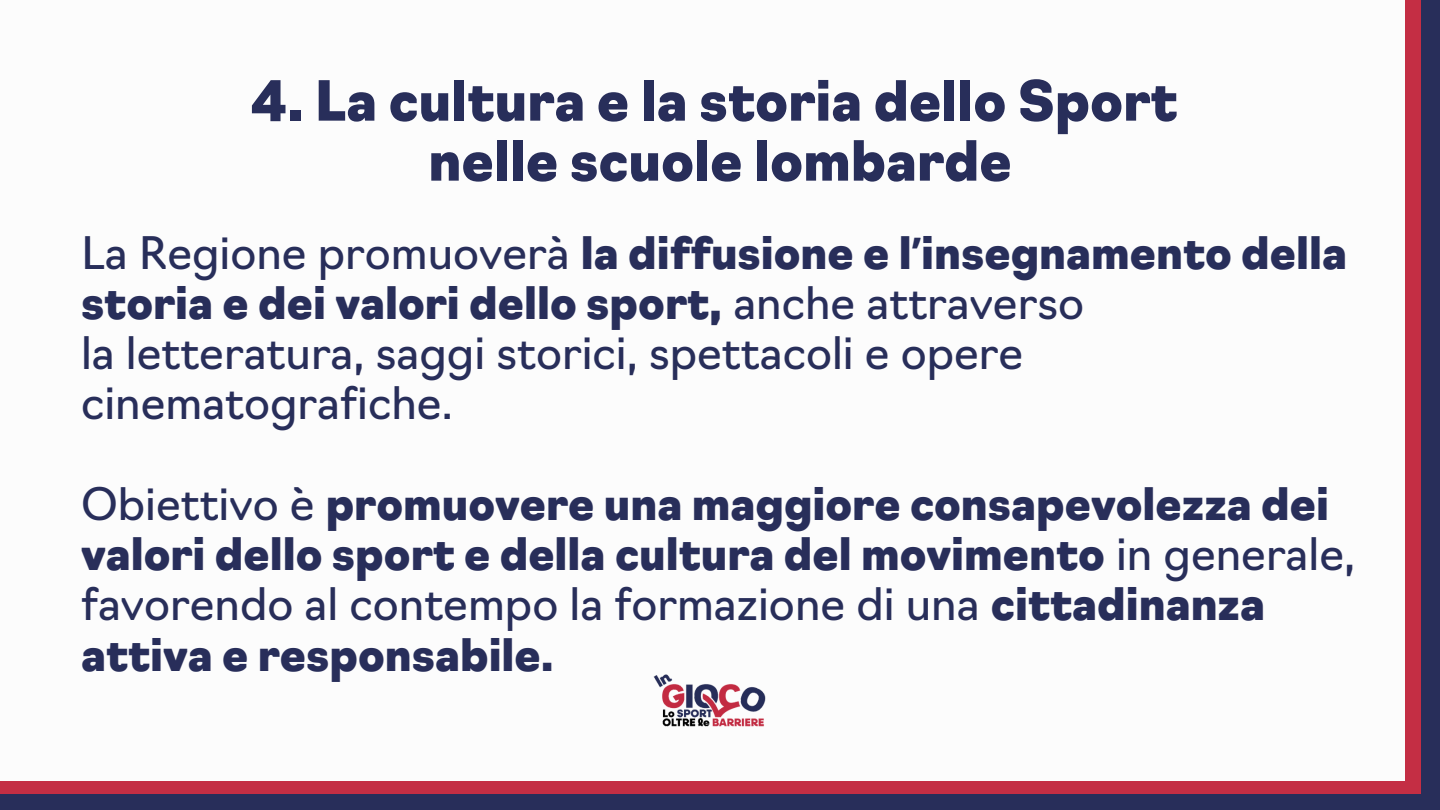
<style>
.page{position:relative;width:1440px;height:810px;background:#282e5a}
.page>*{position:absolute;margin:0;border:0;box-sizing:border-box;transform-origin:0 0}
.t1{font:900 54px/60px "Navigo";color:#282e5a;text-align:center}
.t2{font:900 43.8px/50.2px "Navigo";color:#282e5a}
.t3{font:43.8px/50.2px "Navigo";color:#282e5a}
.s1{font-weight:400}
.s2{font-family:"Noto Sans";font-weight:700}
</style>
<div class="page">
<div style="left:0;top:0;width:1421px;height:794px;background:#c42e44"></div>
<div style="left:0;top:0;width:1404px;height:780px;background:#fcfcfc"></div>
<img style="left:653px;top:674px;width:113px;height:53px">
<h1 class="t1" style="left:251px;top:77px;width:928px">4. La cultura e la storia dello Sport nelle scuole lombarde</h1>
<p class="t2" style="left:81px;top:233px;width:1268px"><span class="s1">La Regione promuoverà</span> la diffusione e l<span class="s2">’</span>insegnamento della storia e dei valori dello sport, <span class="s1">anche attraverso</span></p>
<p class="t3" style="left:81px;top:333px;width:944px">la letteratura, saggi storici, spettacoli e opere cinematografiche.</p>
<p class="t2" style="left:81px;top:484px;width:1276px"><span class="s1">Obiettivo è</span> promuovere una maggiore consapevolezza dei valori dello sport e della cultura del movimento <span class="s1">in generale, favorendo al contempo la formazione di una</span> cittadinanza attiva e responsabile.</p>
</div>
